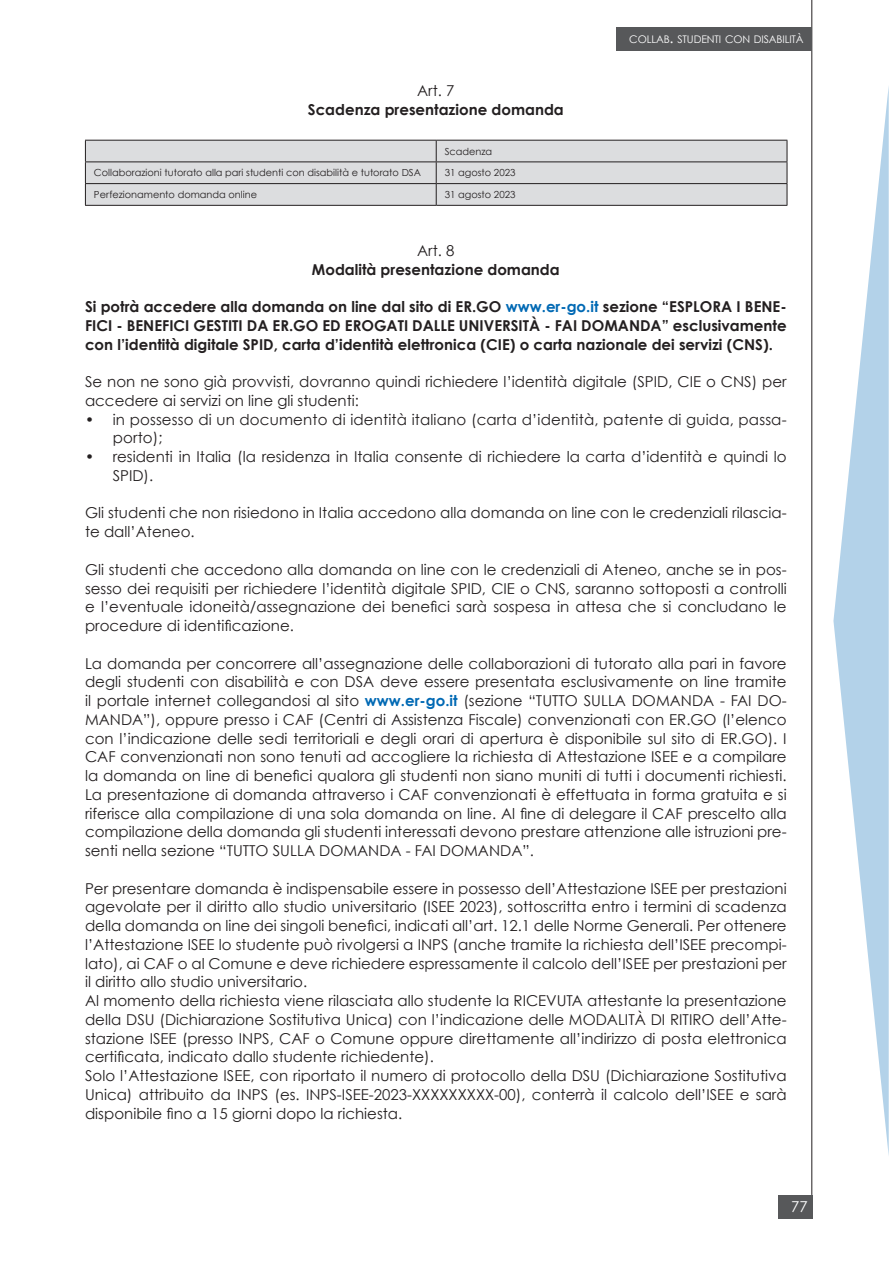
<style>
.page{position:relative;width:893px;height:1263px;background:#fff}
.page>*{position:absolute;margin:0;border:0;box-sizing:border-box;transform-origin:0 0}
._01_Testo{font:15px/18.8px "Century Gothic";color:#231f20;text-align:justify}
._01_Testo-2{font:700 15px/18.8px "Century Gothic";color:#231f20;text-align:justify}
._02_Testo_rientro_1{font:15px/18.8px "Century Gothic";color:#231f20}
._05_Testo_centro_bold{font:700 15px "Century Gothic";color:#231f20}
._04_Testo_centro_reg{font:15px "Century Gothic";color:#231f20}
.t1{font:15px "Century Gothic";color:#fff}
.t2{font:10.5px "Century Gothic";letter-spacing:-.015em;color:#fff}
._06_Tabelle{font:9.75px "Century Gothic";color:#231f20}
.s1{font-size:15px}
.s2{color:#0069b4}
.s3{font-weight:700;color:#0069b4}
</style>
<div class="page">
<div style="left:778px;top:1195px;width:34px;height:23px;background:#57585a"></div>
<hr style="left:811px;top:0;width:1px;height:1195px;background:#231f20">
<div style="left:617px;top:27px;width:195px;height:24px;background:#57585a"></div>
<svg style="left:833px;top:86px;width:56px;height:1069px"></svg>
<div style="left:86px;top:141px;width:701px;height:64px;background:#dcdddf"></div>
<hr style="left:85px;top:140px;width:351px;height:1px;background:#231f20">
<hr style="left:436px;top:140px;width:351px;height:1px;background:#231f20">
<hr style="left:85px;top:162px;width:351px;height:1px;background:#231f20">
<hr style="left:436px;top:162px;width:351px;height:1px;background:#231f20">
<hr style="left:85px;top:183px;width:351px;height:1px;background:#231f20">
<hr style="left:436px;top:183px;width:351px;height:1px;background:#231f20">
<hr style="left:85px;top:205px;width:351px;height:1px;background:#231f20">
<hr style="left:436px;top:205px;width:351px;height:1px;background:#231f20">
<svg style="left:85px;top:141px;width:1px;height:64px"></svg>
<svg style="left:436px;top:141px;width:1px;height:64px"></svg>
<svg style="left:787px;top:141px;width:1px;height:64px"></svg>
<p class="_04_Testo_centro_reg" style="left:417px;top:82px;width:39px">Art. 7</p>
<p class="_05_Testo_centro_bold" style="left:308px;top:100px;width:257px">Scadenza presentazione domanda</p>
<p class="_06_Tabelle" style="left:445px;top:145px;width:49px">Scadenza</p>
<p class="_06_Tabelle" style="left:94px;top:167px;width:329px">Collaborazioni tutorato alla pari studenti con disabilità e tutorato DSA</p>
<p class="_06_Tabelle" style="left:445px;top:167px;width:72px">31 agosto 2023</p>
<p class="_06_Tabelle" style="left:94px;top:189px;width:165px">Perfezionamento domanda online</p>
<p class="_06_Tabelle" style="left:445px;top:189px;width:72px">31 agosto 2023</p>
<p class="t2" style="left:629px;top:32px;width:176px">COLLAB<span class="s1">.</span> STUDENTI CON DISABILITÀ</p>
<p class="_04_Testo_centro_reg" style="left:417px;top:241px;width:39px">Art. 8</p>
<p class="_05_Testo_centro_bold" style="left:312px;top:260px;width:249px">Modalità presentazione domanda</p>
<p class="_01_Testo-2" style="left:85px;top:297px;width:703px">Si potrà accedere alla domanda on line dal sito di ER.GO <span class="s2">www.er-go.it</span> sezione “ESPLORA I BENE-FICI - BENEFICI GESTITI DA ER.GO ED EROGATI DALLE UNIVERSITÀ - FAI DOMANDA” esclusivamente con l’identità digitale SPID, carta d’identità elettronica (CIE) o carta nazionale dei servizi (CNS).</p>
<p class="_01_Testo" style="left:85px;top:372px;width:703px">Se non ne sono già provvisti, dovranno quindi richiedere l’identità digitale (SPID, CIE o CNS) per accedere ai servizi on line gli studenti:</p>
<p class="_02_Testo_rientro_1" style="left:113px;top:410px;width:675px;text-indent:-28px">• in possesso di un documento di identità italiano (carta d’identità, patente di guida, passa&shy;porto);</p>
<p class="_02_Testo_rientro_1" style="left:113px;top:447px;width:675px;text-indent:-28px">• residenti in Italia (la residenza in Italia consente di richiedere la carta d’identità e quindi lo<br>SPID).</p>
<p class="_01_Testo" style="left:85px;top:503px;width:703px">Gli studenti che non risiedono in Italia accedono alla domanda on line con le credenziali rilascia&shy;te dall’Ateneo.</p>
<p class="_01_Testo" style="left:85px;top:560px;width:703px">Gli studenti che accedono alla domanda on line con le credenziali di Ateneo, anche se in pos&shy;sesso dei requisiti per richiedere l’identità digitale SPID, CIE o CNS, saranno sottoposti a controlli e l’eventuale idoneità/assegnazione dei benefici sarà sospesa in attesa che si concludano le procedure di identificazione.</p>
<p class="_01_Testo" style="left:85px;top:653px;width:703px">La domanda per concorrere all’assegnazione delle collaborazioni di tutorato alla pari in favore degli studenti con disabilità e con DSA deve essere presentata esclusivamente on line tramite il portale internet collegandosi al sito <span class="s3">www.er-go.it</span> (sezione “TUTTO SULLA DOMANDA - FAI DO-MANDA”), oppure presso i CAF (Centri di Assistenza Fiscale) convenzionati con ER.GO (l’elenco con l’indicazione delle sedi territoriali e degli orari di apertura è disponibile sul sito di ER.GO). I CAF convenzionati non sono tenuti ad accogliere la richiesta di Attestazione ISEE e a compilare la domanda on line di benefici qualora gli studenti non siano muniti di tutti i documenti richiesti.<br>La presentazione di domanda attraverso i CAF convenzionati è effettuata in forma gratuita e si riferisce alla compilazione di una sola domanda on line. Al fine di delegare il CAF prescelto alla compilazione della domanda gli studenti interessati devono prestare attenzione alle istruzioni pre&shy;senti nella sezione “TUTTO SULLA DOMANDA - FAI DOMANDA”.</p>
<p class="_01_Testo" style="left:85px;top:878px;width:703px">Per presentare domanda è indispensabile essere in possesso dell’Attestazione ISEE per prestazioni agevolate per il diritto allo studio universitario (ISEE 2023), sottoscritta entro i termini di scadenza della domanda on line dei singoli benefici, indicati all’art. 12.1 delle Norme Generali. Per ottenere l’Attestazione ISEE lo studente può rivolgersi a INPS (anche tramite la richiesta dell’ISEE precompi&shy;lato), ai CAF o al Comune e deve richiedere espressamente il calcolo dell’ISEE per prestazioni per il diritto allo studio universitario.</p>
<p class="_01_Testo" style="left:85px;top:991px;width:703px">Al momento della richiesta viene rilasciata allo studente la RICEVUTA attestante la presentazione della DSU (Dichiarazione Sostitutiva Unica) con l’indicazione delle MODALITÀ DI RITIRO dell’Atte&shy;stazione ISEE (presso INPS, CAF o Comune oppure direttamente all’indirizzo di posta elettronica certificata, indicato dallo studente richiedente).</p>
<p class="_01_Testo" style="left:85px;top:1066px;width:703px">Solo l’Attestazione ISEE, con riportato il numero di protocollo della DSU (Dichiarazione Sostitutiva Unica) attribuito da INPS (es. INPS-ISEE-2023-XXXXXXXXX-00), conterrà il calcolo dell’ISEE e sarà disponibile fino a 15 giorni dopo la richiesta.</p>
<p class="t1" style="left:791px;top:1197px;width:18px">77</p>
</div>
